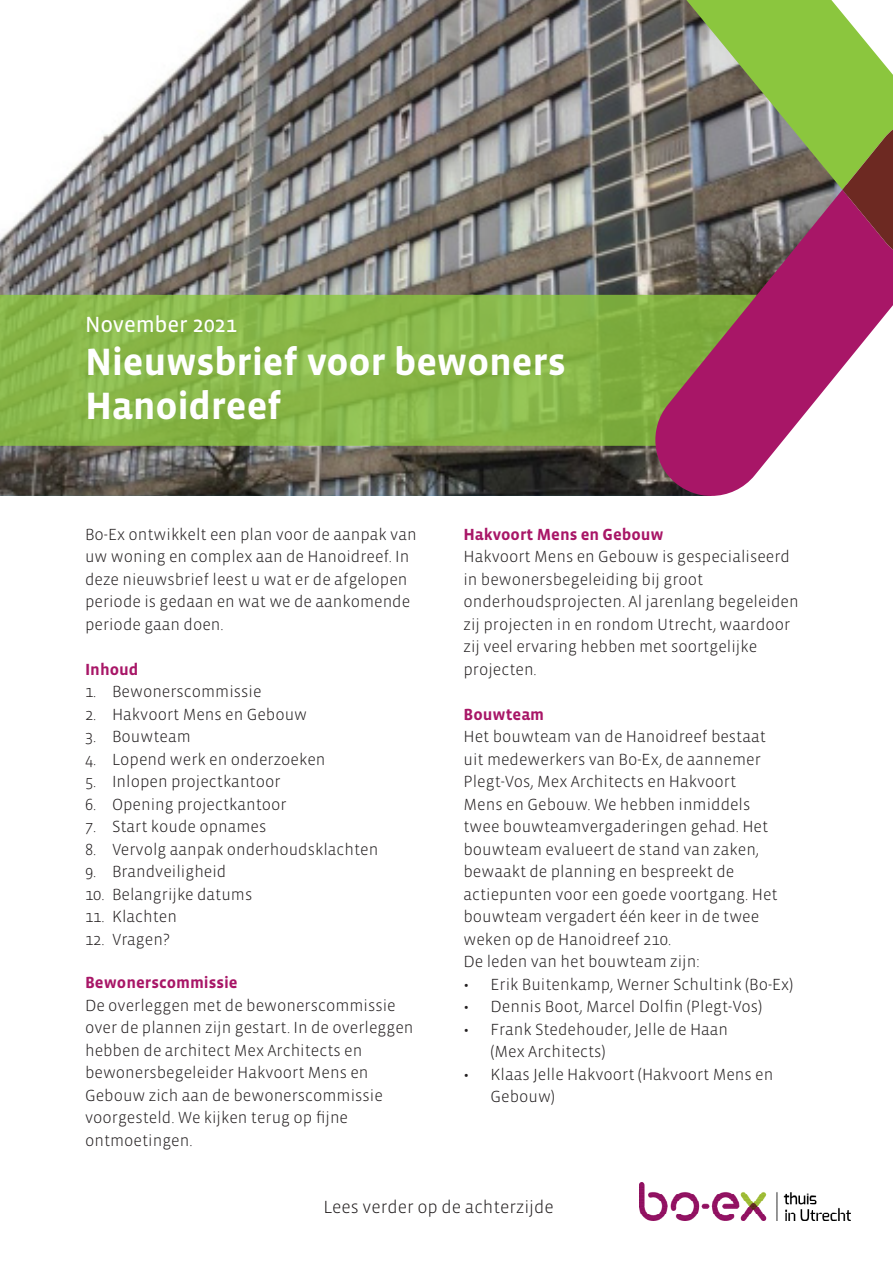
<style>
.page{position:relative;width:893px;height:1263px;background:#fff}
.page>*{position:absolute;margin:0;border:0;box-sizing:border-box;transform-origin:0 0}
.t1{font:700 39px "Vista Sans OTCE";letter-spacing:-.01em;color:#fff}
.t2{font:22.5px "Vista Sans OTCE";letter-spacing:-.005em;color:#fff}
.t3{font:300 18px "Vista Sans OTCE";color:#231f20}
.t4{font:300 16.5px/22.5px "Vista Sans OTCE";color:#231f20}
.t5{font:700 16.5px "Vista Sans OTCE";color:#a81667}
</style>
<div class="page">
<img style="left:640px;top:1182px;width:210px;height:38px">
<img style="left:0;top:0;width:648px;height:496px">
<svg style="left:0;top:295px;width:648px;height:151px;background:#88b74a"></svg>
<svg style="left:648px;top:262px;width:245px;height:234px;fill:#a81667"></svg>
<svg style="left:646px;top:0;width:247px;height:262px;background:#858f64"></svg>
<svg style="left:842px;top:117px;width:51px;height:145px;background:#86513e"></svg>
<p class="t2" style="left:85px;top:312px;width:154px">November 2021</p>
<p class="t1" style="left:85px;top:340px;width:482px">Nieuwsbrief voor bewoners</p>
<p class="t1" style="left:85px;top:383px;width:198px">Hanoidreef</p>
<p class="t4" style="left:85px;top:523px;width:333px">Bo-Ex ontwikkelt een plan voor de aanpak van uw woning en complex aan de Hanoidreef. In deze nieuwsbrief leest u wat er de afgelopen periode is gedaan en wat we de aankomende periode gaan doen.</p>
<p class="t5" style="left:85px;top:660px;width:55px">Inhoud</p>
<p class="t4" style="left:85px;top:680px;width:178px">1. Bewonerscommissie</p>
<p class="t4" style="left:85px;top:703px;width:224px">2. Hakvoort Mens en Gebouw</p>
<p class="t4" style="left:85px;top:725px;width:107px">3. Bouwteam</p>
<p class="t4" style="left:85px;top:748px;width:242px">4. Lopend werk en onderzoeken</p>
<p class="t4" style="left:85px;top:770px;width:197px">5. Inlopen projectkantoor</p>
<p class="t4" style="left:85px;top:793px;width:203px">6. Opening projectkantoor</p>
<p class="t4" style="left:85px;top:815px;width:183px">7. Start koude opnames</p>
<p class="t4" style="left:85px;top:838px;width:295px">8. Vervolg aanpak onderhoudsklachten</p>
<p class="t4" style="left:85px;top:860px;width:143px">9. Brandveiligheid</p>
<p class="t4" style="left:85px;top:883px;width:169px">10. Belangrijke datums</p>
<p class="t4" style="left:85px;top:905px;width:94px">11. Klachten</p>
<p class="t4" style="left:85px;top:928px;width:86px">12. Vragen?</p>
<p class="t5" style="left:85px;top:973px;width:154px">Bewonerscommissie</p>
<p class="t4" style="left:85px;top:994px;width:330px">De overleggen met de bewonerscommissie over de plannen zijn gestart. In de overleggen hebben de architect Mex Architects en bewonersbegeleider Hakvoort Mens en Gebouw zich aan de bewonerscommissie voorgesteld. We kijken terug op fijne ontmoetingen.</p>
<p class="t5" style="left:463px;top:525px;width:202px">Hakvoort Mens en Gebouw</p>
<p class="t4" style="left:463px;top:545px;width:337px">Hakvoort Mens en Gebouw is gespecialiseerd in bewonersbegeleiding bij groot onderhoudsprojecten. Al jarenlang begeleiden zij projecten in en rondom Utrecht, waardoor zij veel ervaring hebben met soortgelijke projecten.</p>
<p class="t5" style="left:463px;top:705px;width:82px">Bouwteam</p>
<p class="t4" style="left:463px;top:725px;width:316px">Het bouwteam van de Hanoidreef bestaat uit medewerkers van Bo-Ex, de aannemer Plegt-Vos, Mex Architects en Hakvoort Mens en Gebouw. We hebben inmiddels twee bouwteamvergaderingen gehad. Het bouwteam evalueert de stand van zaken, bewaakt de planning en bespreekt de actiepunten voor een goede voortgang. Het bouwteam vergadert één keer in de twee weken op de Hanoidreef 210.</p>
<p class="t4" style="left:463px;top:950px;width:237px">De leden van het bouwteam zijn:</p>
<p class="t4" style="left:463px;top:973px;width:331px">• Erik Buitenkamp, Werner Schultink (Bo-Ex)</p>
<p class="t4" style="left:463px;top:995px;width:300px">• Dennis Boot, Marcel Dolfin (Plegt-Vos)</p>
<p class="t4" style="left:490px;top:1018px;width:239px;text-indent:-27px">• Frank Stedehouder, Jelle de Haan (Mex Architects)</p>
<p class="t4" style="left:490px;top:1063px;width:284px;text-indent:-27px">• Klaas Jelle Hakvoort (Hakvoort Mens en<br>Gebouw)</p>
<p class="t3" style="left:323px;top:1197px;width:232px">Lees verder op de achterzijde</p>
</div>
